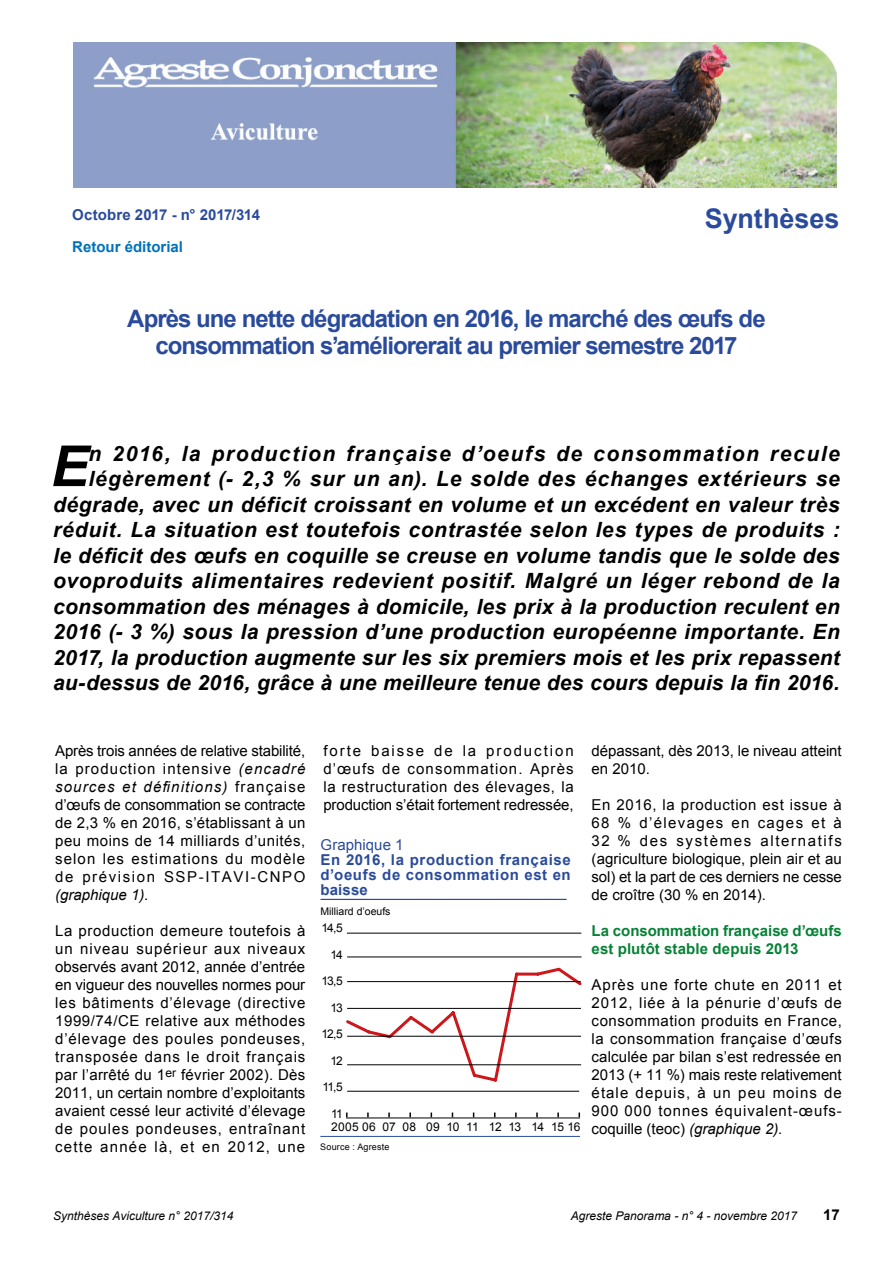
<style>
.page{position:relative;width:893px;height:1263px;background:#fff}
.page>*{position:absolute;margin:0;border:0;box-sizing:border-box;transform-origin:0 0}
.Chapo_Texte{font:italic 700 56.55px "Arial";color:#000}
.t1{font:700 27px "Arial";color:#2a4b9b}
.Chapo_Titre{font:700 24px/27px "Arial";letter-spacing:-.04em;color:#2a4b9b;text-align:center}
.Chapo_Texte-2{font:italic 700 21px/25.5px "Arial";letter-spacing:.025em;color:#000;text-align:right}
.Texte{font:15px/18px "Arial";letter-spacing:.045em;color:#000;text-align:justify}
.Titre_Graph_-_Tab{font:700 15px/15px "Arial";letter-spacing:.04em;color:#2a4b9b;text-align:justify}
.Intertitre_Synthèse{font:700 15px/18px "Arial";letter-spacing:.005em;color:#078136}
.Texte-2{font:15px/18px "Arial";color:#000}
.Titre_Graph_-_Tab-2{font:700 15px "Arial";letter-spacing:.005em;color:#2a4b9b}
.t2{font:700 15px "Arial";color:#0072bb}
.Titre_Graph_-_Tab-3{font:15px "Arial";letter-spacing:.005em;color:#2a4b9b}
.Texte-3{font:700 15px "Arial";color:#000}
.Texte-4{font:italic 12px "Arial";color:#000}
.t3{font:12px "Arial";letter-spacing:-.01em;color:#000}
.t4{font:12px "Arial";letter-spacing:-.03em;color:#000}
.source{font:10.5px "Arial";color:#000}
.Source___Trait{font:9px "Arial";letter-spacing:.02em;color:#000}
.s1{font-style:italic}
</style>
<div class="page">
<img style="left:73px;top:43px;width:764px;height:145px">
<svg style="left:346px;top:967px;width:236px;height:115px"></svg>
<hr style="left:346px;top:1117px;width:234px;height:1px;background:#000">
<hr style="left:347px;top:981px;width:234px;height:1px;background:#000">
<hr style="left:347px;top:1064px;width:234px;height:1px;background:#000">
<hr style="left:347px;top:1008px;width:234px;height:1px;background:#000">
<hr style="left:347px;top:1091px;width:232px;height:1px;background:#000">
<hr style="left:347px;top:1036px;width:234px;height:1px;background:#000">
<hr style="left:347px;top:956px;width:235px;height:1px;background:#000">
<hr style="left:347px;top:933px;width:234px;height:1px;background:#000">
<hr style="left:320px;top:1136px;width:260px;height:1px;background:#2a4b9b">
<hr style="left:321px;top:899px;width:245px;height:1px;background:#2a4b9b">
<p class="Titre_Graph_-_Tab-2" style="left:72px;top:204px;width:189px">Octobre 2017 - n° 2017/314</p>
<h2 class="t1" style="left:705px;top:201px;width:136px">Synthèses</h2>
<p class="t2" style="left:72px;top:237px;width:112px">Retour éditorial</p>
<p class="Chapo_Titre" style="left:127px;top:306px;width:640px">Après une nette dégradation en 2016, le marché des œufs de consommation s’améliorerait au premier semestre 2017</p>
<p class="Chapo_Texte-2" style="left:53px;top:441px;width:788px">n 2016, la production française d’oeufs de consommation recule légèrement (- 2,3 % sur un an). Le solde des échanges extérieurs se dégrade, avec un déficit croissant en volume et un excédent en valeur très réduit. La situation est toutefois contrastée selon les types de produits : le déficit des œufs en coquille se creuse en volume tandis que le solde des ovoproduits alimentaires redevient positif. Malgré un léger rebond de la consommation des ménages à domicile, les prix à la production reculent en 2016 (- 3 %) sous la pression d’une production européenne importante. En 2017, la production augmente sur les six premiers mois et les prix repassent au-dessus de 2016, grâce à une meilleure tenue des cours depuis la fin 2016.</p>
<p class="Chapo_Texte" style="left:51px;top:428px;width:39px">E</p>
<p class="Texte" style="left:55px;top:742px;width:252px">Après trois années de relative stabilité, la production intensive <span class="s1">(encadré sources et définitions)</span> française d’œufs de consommation se contracte de 2,3 % en 2016, s’établissant à un peu moins de 14 milliards d’unités, selon les estimations du modèle de prévision SSP-ITAVI-CNPO <span class="s1">(graphique 1).</span></p>
<p class="Texte" style="left:55px;top:922px;width:252px">La production demeure toutefois à un niveau supérieur aux niveaux observés avant 2012, année d’entrée en vigueur des nouvelles normes pour les bâtiments d’élevage (directive 1999/74/CE relative aux méthodes d’élevage des poules pondeuses, transposée dans le droit français par l’arrêté du 1<sup>er</sup> février 2002). Dès 2011, un certain nombre d’exploitants avaient cessé leur activité d’élevage de poules pondeuses, entraînant cette année là, et en 2012, une</p>
<p class="Texte" style="left:323px;top:742px;width:252px">forte baisse de la production d’œufs de consommation. Après la restructuration des élevages, la production s’était fortement redressée,</p>
<p class="Texte-2" style="left:592px;top:742px;width:252px">dépassant, dès 2013, le niveau atteint en 2010.</p>
<p class="Texte" style="left:592px;top:796px;width:252px">En 2016, la production est issue à 68 % d’élevages en cages et à 32 % des systèmes alternatifs (agriculture biologique, plein air et au sol) et la part de ces derniers ne cesse de croître (30 % en 2014).</p>
<p class="Intertitre_Synthèse" style="left:592px;top:922px;width:252px">La consommation française d’œufs est plutôt stable depuis 2013</p>
<p class="Texte" style="left:592px;top:976px;width:252px">Après une forte chute en 2011 et 2012, liée à la pénurie d’œufs de consommation produits en France, la consommation française d’œufs calculée par bilan s’est redressée en 2013 (+ 11 %) mais reste relativement étale depuis, à un peu moins de 900 000 tonnes équivalent-œufs&shy;coquille (teoc) <span class="s1">(graphique 2).</span></p>
<p class="Titre_Graph_-_Tab-3" style="left:321px;top:835px;width:84px">Graphique 1</p>
<p class="Titre_Graph_-_Tab" style="left:321px;top:852px;width:252px">En 2016, la production française d’oeufs de consommation est en baisse</p>
<p class="t4" style="left:321px;top:920px;width:23px">14,5</p>
<p class="t4" style="left:330px;top:947px;width:14px">14</p>
<p class="t4" style="left:321px;top:973px;width:23px">13,5</p>
<p class="t4" style="left:331px;top:1000px;width:14px">13</p>
<p class="t4" style="left:321px;top:1026px;width:23px">12,5</p>
<p class="t4" style="left:330px;top:1053px;width:14px">12</p>
<p class="t4" style="left:322px;top:1079px;width:22px">11,5</p>
<p class="t4" style="left:331px;top:1106px;width:13px">11</p>
<p class="t3" style="left:331px;top:1119px;width:251px">2005 06 07 08 09 10 11 12 13 14 15 16</p>
<p class="source" style="left:321px;top:904px;width:72px">Milliard d’oeufs</p>
<p class="Source___Trait" style="left:320px;top:1140px;width:71px">Source : Agreste</p>
<p class="Texte-4" style="left:53px;top:1208px;width:182px">Synthèses Aviculture n° 2017/314</p>
<p class="Texte-4" style="left:571px;top:1208px;width:228px">Agreste Panorama - n° 4 - novembre 2017</p>
<p class="Texte-3" style="left:823px;top:1204px;width:18px">17</p>
</div>
